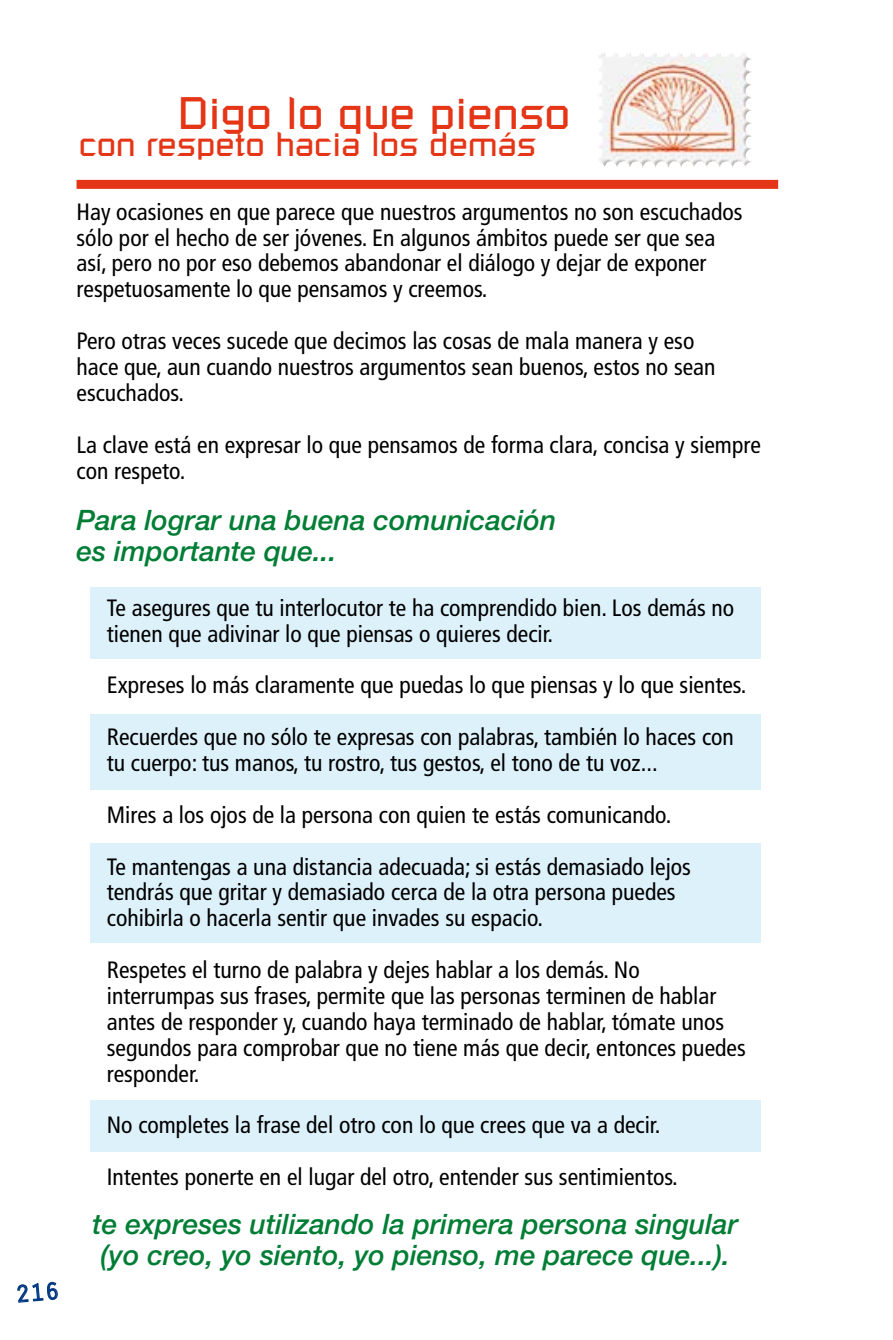
<style>
.page{position:relative;width:893px;height:1340px;background:#fff}
.page>*{position:absolute;margin:0;border:0;box-sizing:border-box;transform-origin:0 0}
.t1{font:45px "Russell Square";color:#e53517}
.t2{font:33.75px "Russell Square";color:#e53517}
.t3{font:italic 500 28.12px/31.5px "Helvetica Neue";color:#007d35}
.t4{font:condensed 23.62px/25.9px "Frutiger";color:#000}
</style>
<div class="page">
<div style="left:90px;top:1100px;width:670px;height:51px;background:#ddf1fb"></div>
<div style="left:90px;top:843px;width:670px;height:100px;background:#ddf1fb"></div>
<div style="left:90px;top:714px;width:670px;height:76px;background:#ddf1fb"></div>
<div style="left:90px;top:587px;width:670px;height:71px;background:#ddf1fb"></div>
<img style="left:598px;top:52px;width:144px;height:48px">
<div style="left:77px;top:180px;width:701px;height:9px;background:#e53517"></div>
<svg style="left:17px;top:1281px;width:41px;height:22px"></svg>
<h1 class="t1" style="left:178px;top:85px;width:394px">Digo lo que pienso</h1>
<h2 class="t2" style="left:79px;top:123px;width:459px">con respeto hacia los demás</h2>
<p class="t4" style="left:77px;top:199px;width:668px">Hay ocasiones en que parece que nuestros argumentos no son escuchados sólo por el hecho de ser jóvenes. En algunos ámbitos puede ser que sea así, pero no por eso debemos abandonar el diálogo y dejar de exponer respetuosamente lo que pensamos y creemos.</p>
<p class="t4" style="left:77px;top:328px;width:641px">Pero otras veces sucede que decimos las cosas de mala manera y eso hace que, aun cuando nuestros argumentos sean buenos, estos no sean escuchados.</p>
<p class="t4" style="left:77px;top:431px;width:686px">La clave está en expresar lo que pensamos de forma clara, concisa y siempre con respeto.</p>
<p class="t3" style="left:77px;top:503px;width:481px">Para lograr una buena comunicación es importante que...</p>
<p class="t4" style="left:107px;top:595px;width:629px">Te asegures que tu interlocutor te ha comprendido bien. Los demás no tienen que adivinar lo que piensas o quieres decir.</p>
<p class="t4" style="left:107px;top:659px;width:641px;line-height:51.8px">Expreses lo más claramente que puedas lo que piensas y lo que sientes.<br>Recuerdes que no sólo te expresas con palabras, también lo haces con</p>
<p class="t4" style="left:107px;top:737px;width:586px;line-height:51.8px">tu cuerpo: tus manos, tu rostro, tus gestos, el tono de tu voz...<br>Mires a los ojos de la persona con quien te estás comunicando.<br>Te mantengas a una distancia adecuada; si estás demasiado lejos</p>
<p class="t4" style="left:107px;top:879px;width:570px">tendrás que gritar y demasiado cerca de la otra persona puedes cohibirla o hacerla sentir que invades su espacio.</p>
<p class="t4" style="left:107px;top:957px;width:640px">Respetes el turno de palabra y dejes hablar a los demás. No interrumpas sus frases, permite que las personas terminen de hablar antes de responder y, cuando haya terminado de hablar, tómate unos segundos para comprobar que no tiene más que decir, entonces puedes responder.</p>
<p class="t4" style="left:107px;top:1099px;width:573px;line-height:51.8px">No completes la frase del otro con lo que crees que va a decir.<br>Intentes ponerte en el lugar del otro, entender sus sentimientos.</p>
<p class="t3" style="left:93px;top:1207px;width:647px">te expreses utilizando la primera persona singular (yo creo, yo siento, yo pienso, me parece que...).</p>
</div>
